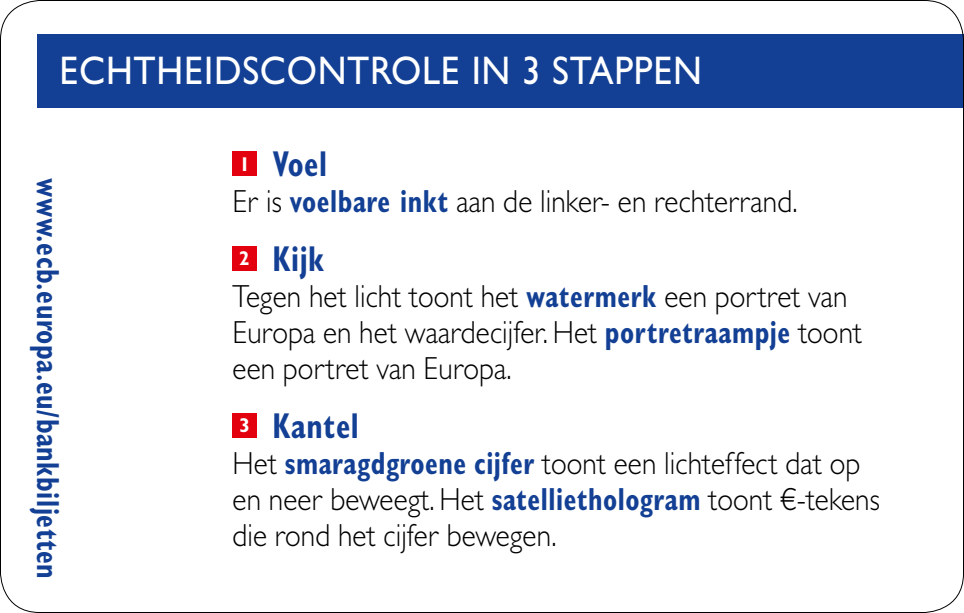
<style>
.page{position:relative;width:964px;height:613px;background:#fff}
.page>*{position:absolute;margin:0;border:0;box-sizing:border-box;transform-origin:0 0}
.t1{font:500 40px "Gill Sans MT Pro";letter-spacing:.02em;color:#fff;scale:.92 1}
.t2{font:700 condensed 36px "Gill Sans MT Pro";letter-spacing:.02em;color:#134094;scale:.85 1}
.t3{font:300 32px/36px "Gill Sans MT Pro";letter-spacing:.005em;color:#000;scale:.92 1}
.t4{font:700 condensed 32px "Gill Sans MT Pro";letter-spacing:.02em;color:#134094;scale:.85 1}
.s1{font-weight:700;font-stretch:condensed;color:#134094}
</style>
<div class="page">
<div style="left:37px;top:34px;width:927px;height:74px;background:#134094"></div>
<div style="left:232px;top:151px;width:25px;height:25px;background:#e3000f"></div>
<div style="left:232px;top:246px;width:25px;height:24px;background:#e3000f"></div>
<div style="left:232px;top:412px;width:25px;height:25px;background:#e3000f"></div>
<p class="t1" style="left:59px;top:47px;width:700px">ECHTHEIDSCONTROLE IN 3 STAPPEN</p>
<p class="t4" style="left:67px;top:178px;width:473px;rotate:90deg">www.ecb.europa.eu/bankbiljetten</p>
<p class="t2" style="left:240px;top:142px;width:105px"><sup>1</sup> Voel</p>
<p class="t3" style="left:232px;top:183px;width:616px">Er is <span class="s1">voelbare inkt</span> aan de linker- en rechterrand.</p>
<p class="t2" style="left:240px;top:237px;width:101px"><sup>2</sup> Kijk</p>
<p class="t3" style="left:232px;top:277px;width:686px">Tegen het licht toont het <span class="s1">watermerk</span> een portret van<br>Europa en het waardecijfer. Het <span class="s1">portretraampje</span> toont een portret van Europa.</p>
<p class="t2" style="left:240px;top:404px;width:142px"><sup>3</sup> Kantel</p>
<p class="t3" style="left:232px;top:444px;width:705px">Het <span class="s1">smaragdgroene cijfer</span> toont een lichteffect dat op en neer beweegt. Het <span class="s1">satelliethologram</span> toont €-tekens die rond het cijfer bewegen.</p>
</div>
